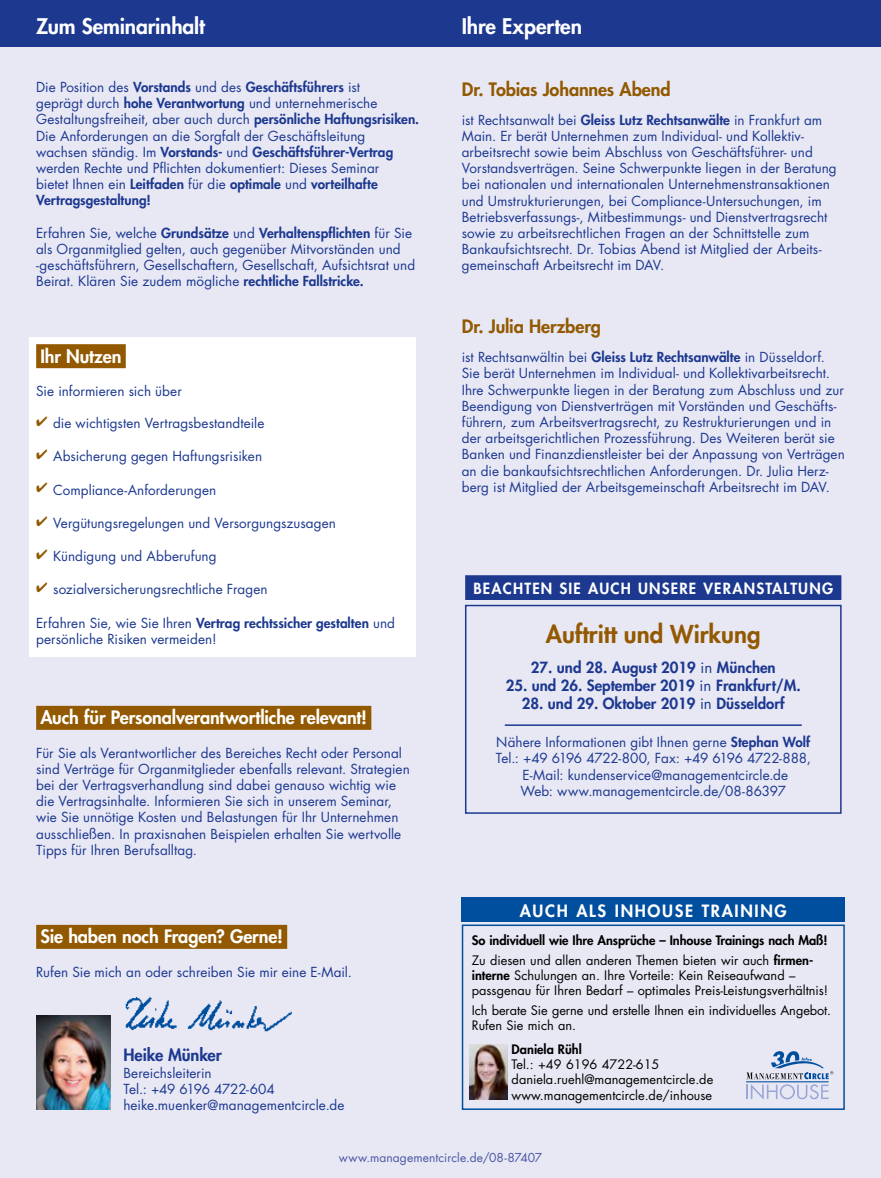
<style>
.page{position:relative;width:881px;height:1178px;background:#fff}
.page>*{position:absolute;margin:0;border:0;box-sizing:border-box;transform-origin:0 0}
.t1{font:800 24px "Futura Std";color:#925900}
.t2{font:800 21px "Futura Std";letter-spacing:-.005em;color:#fff}
.t3{font:800 18px "Futura Std";letter-spacing:-.005em;color:#fff}
.t4{font:800 18px "Futura Std";letter-spacing:-.005em;color:#925900}
.t5{font:800 16.5px "Futura Std";letter-spacing:.1em;color:#fff}
.t6{font:800 16.5px "Futura Std";letter-spacing:-.005em;color:#1c388f}
.t7{font:800 15px "Futura Std";color:#1c388f}
.t8{font:800 15px "Futura Std";letter-spacing:.08em;color:#fff}
.t9{font:13.5px/16.2px "Futura Std";letter-spacing:.005em;color:#1c388f}
.t10{font:12.75px/15.3px "Futura Std";color:#000}
.t11{font:800 12.75px/19.5px "Futura Std";letter-spacing:-.005em;color:#000}
.t12{font:12px "Futura Std";letter-spacing:.01em;color:#4b57a3}
.s1{font-weight:800}
.s2{font-weight:400}
</style>
<div class="page">
<div style="left:0;top:0;width:880px;height:1178px;background:#e8e8f5"></div>
<div style="left:0;top:0;width:880px;height:47px;background:#1c388f"></div>
<div style="left:29px;top:338px;width:386px;height:319px;background:#fff"></div>
<div style="left:36px;top:344px;width:90px;height:24px;background:#925900"></div>
<div style="left:36px;top:706px;width:335px;height:24px;background:#925900"></div>
<div style="left:36px;top:925px;width:251px;height:24px;background:#925900"></div>
<div style="left:465px;top:576px;width:375px;height:23px;background:#1c388f"></div>
<div style="left:465px;top:575px;width:376px;height:25px;border:2px solid #1c388f"></div>
<hr style="left:504px;top:724px;width:297px;height:2px;background:#1c388f">
<div style="left:465px;top:605px;width:376px;height:209px;border:2px solid #1c388f"></div>
<div style="left:461px;top:924px;width:383px;height:186px;border:2px solid #004e9e"></div>
<div style="left:461px;top:897px;width:383px;height:25px;background:#004e9e"></div>
<img style="left:469px;top:1044px;width:38px;height:56px">
<hr style="left:745px;top:1081px;width:83px;height:1px;background:#004e9e">
<svg style="left:746px;top:1051px;width:86px;height:49px"></svg>
<img style="left:36px;top:1015px;width:75px;height:95px">
<img style="left:110px;top:996px;width:182px;height:42px">
<h2 class="t2" style="left:36px;top:13px;width:170px">Zum Seminarinhalt</h2>
<h2 class="t2" style="left:461px;top:13px;width:122px">Ihre Experten</h2>
<p class="t9" style="left:36px;top:79px;width:384px">Die Position des <span class="s1">Vorstands</span> und des <span class="s1">Geschäftsführers</span> ist<br>geprägt durch <span class="s1">hohe Verantwortung</span> und unternehmerische Gestaltungsfreiheit, aber auch durch <span class="s1">persönliche Haftungsrisiken.<br></span>Die Anforderungen an die Sorgfalt der Geschäftsleitung wachsen ständig. Im <span class="s1">Vorstands-</span> und <span class="s1">Geschäftsführer-Vertrag </span>werden Rechte und Pflichten dokumentiert: Dieses Seminar<br>bietet Ihnen ein <span class="s1">Leitfaden</span> für die <span class="s1">optimale</span> und <span class="s1">vorteilhafte Vertragsgestaltung!</span></p>
<p class="t9" style="left:36px;top:225px;width:380px">Erfahren Sie, welche <span class="s1">Grundsätze</span> und <span class="s1">Verhaltenspflichten</span> für Sie als Organmitglied gelten, auch gegenüber Mitvorständen und -geschäftsführern, Gesellschaftern, Gesellschaft, Aufsichtsrat und Beirat. Klären Sie zudem mögliche <span class="s1">rechtliche Fallstricke.</span></p>
<h3 class="t3" style="left:40px;top:345px;width:83px">Ihr Nutzen</h3>
<p class="t9" style="left:36px;top:383px;width:147px">Sie informieren sich über</p>
<p class="t9" style="left:36px;top:415px;width:230px"><sup>✔</sup> die wichtigsten Vertragsbestandteile</p>
<p class="t9" style="left:36px;top:449px;width:227px"><sup>✔</sup> Absicherung gegen Haftungsrisiken</p>
<p class="t9" style="left:36px;top:482px;width:181px"><sup>✔</sup> Compliance-Anforderungen</p>
<p class="t9" style="left:36px;top:515px;width:301px"><sup>✔</sup> Vergütungsregelungen und Versorgungszusagen</p>
<p class="t9" style="left:36px;top:548px;width:182px"><sup>✔</sup> Kündigung und Abberufung</p>
<p class="t9" style="left:36px;top:581px;width:233px"><sup>✔</sup> sozialversicherungsrechtliche Fragen</p>
<p class="t9" style="left:36px;top:615px;width:360px">Erfahren Sie, wie Sie Ihren <span class="s1">Vertrag rechtssicher gestalten</span> und persönliche Risiken vermeiden!</p>
<h3 class="t3" style="left:40px;top:706px;width:328px">Auch für Personalverantwortliche relevant!</h3>
<p class="t9" style="left:36px;top:744px;width:375px">Für Sie als Verantwortlicher des Bereiches Recht oder Personal sind Verträge für Organmitglieder ebenfalls relevant. Strategien bei der Vertragsverhandlung sind dabei genauso wichtig wie die Vertragsinhalte. Informieren Sie sich in unserem Seminar, wie Sie unnötige Kosten und Belastungen für Ihr Unternehmen ausschließen. In praxisnahen Beispielen erhalten Sie wertvolle Tipps für Ihren Berufsalltag.</p>
<h3 class="t3" style="left:40px;top:925px;width:244px">Sie haben noch Fragen? Gerne!</h3>
<p class="t9" style="left:36px;top:963px;width:317px">Rufen Sie mich an oder schreiben Sie mir eine E-Mail.</p>
<p class="t6" style="left:123px;top:1045px;width:100px">Heike Münker</p>
<p class="t9" style="left:123px;top:1064px;width:222px">Bereichsleiterin<br>Tel.: +49 6196 4722-604 heike.muenker@managementcircle.de</p>
<h3 class="t4" style="left:461px;top:78px;width:210px">Dr. Tobias Johannes Abend</h3>
<p class="t9" style="left:461px;top:112px;width:376px">ist Rechtsanwalt bei <span class="s1">Gleiss Lutz Rechtsanwälte</span> in Frankfurt am Main. Er berät Unternehmen zum Individual- und Kollektiv&shy;arbeitsrecht sowie beim Abschluss von Geschäftsführer- und Vorstandsverträgen. Seine Schwerpunkte liegen in der Beratung bei nationalen und internationalen Unternehmenstransaktionen und Umstrukturierungen, bei Compliance-Untersuchungen, im Betriebsverfassungs-, Mitbestimmungs- und Dienstvertragsrecht sowie zu arbeitsrechtlichen Fragen an der Schnittstelle zum Bankaufsichtsrecht. Dr. Tobias Abend ist Mitglied der Arbeits&shy;gemeinschaft Arbeitsrecht im DAV.</p>
<h3 class="t4" style="left:461px;top:315px;width:141px">Dr. Julia Herzberg</h3>
<p class="t9" style="left:461px;top:349px;width:384px">ist Rechtsanwältin bei <span class="s1">Gleiss Lutz Rechtsanwälte</span> in Düsseldorf.<br>Sie berät Unternehmen im Individual- und Kollektivarbeitsrecht.<br>Ihre Schwerpunkte liegen in der Beratung zum Abschluss und zur Beendigung von Dienstverträgen mit Vorständen und Geschäfts&shy;führern, zum Arbeitsvertragsrecht, zu Restrukturierungen und in der arbeitsgerichtlichen Prozessführung. Des Weiteren berät sie Banken und Finanzdienstleister bei der Anpassung von Verträgen an die bankaufsichtsrechtlichen Anforderungen. Dr. Julia Herz&shy;berg ist Mitglied der Arbeitsgemeinschaft Arbeitsrecht im DAV.</p>
<p class="t8" style="left:473px;top:579px;width:361px">BEACHTEN SIE AUCH UNSERE VERANSTALTUNG</p>
<h1 class="t1" style="left:545px;top:618px;width:216px">Auftritt und Wirkung</h1>
<p class="t7" style="left:530px;top:658px;width:246px">27. und 28. August 2019 <span class="s2">in</span> München</p>
<p class="t7" style="left:505px;top:676px;width:296px">25. und 26. September 2019 <span class="s2">in</span> Frankfurt/M.</p>
<p class="t7" style="left:521px;top:694px;width:264px">28. und 29. Oktober 2019 <span class="s2">in</span> Düsseldorf</p>
<p class="t9" style="left:495px;top:734px;width:316px;text-align:center">Nähere Informationen gibt Ihnen gerne <span class="s1">Stephan Wolf </span>Tel.: +49 6196 4722-800, Fax: +49 6196 4722-888, E-Mail: kundenservice@managementcircle.de<br>Web: www.managementcircle.de/08-86397</p>
<p class="t5" style="left:519px;top:900px;width:268px">AUCH ALS INHOUSE TRAINING</p>
<p class="t11" style="left:471px;top:930px;width:357px">So individuell wie Ihre Ansprüche – Inhouse Trainings nach Maß!<br><span class="s2">Zu diesen und allen anderen Themen bieten wir auch</span> firmen-</p>
<p class="t10" style="left:471px;top:968px;width:358px"><span class="s1">interne</span> Schulungen an. Ihre Vorteile: Kein Reiseaufwand – passgenau für Ihren Bedarf – optimales Preis-Leistungsverhältnis!</p>
<p class="t10" style="left:471px;top:1002px;width:361px">Ich berate Sie gerne und erstelle Ihnen ein individuelles Angebot.<br>Rufen Sie mich an.</p>
<p class="t11" style="left:511px;top:1039px;width:72px">Daniela Rühl</p>
<p class="t10" style="left:511px;top:1057px;width:203px">Tel.: +49 6196 4722-615 daniela.ruehl@managementcircle.de www.managementcircle.de/inhouse</p>
<p class="t12" style="left:338px;top:1149px;width:205px">www.managementcircle.de/08-87407</p>
</div>
